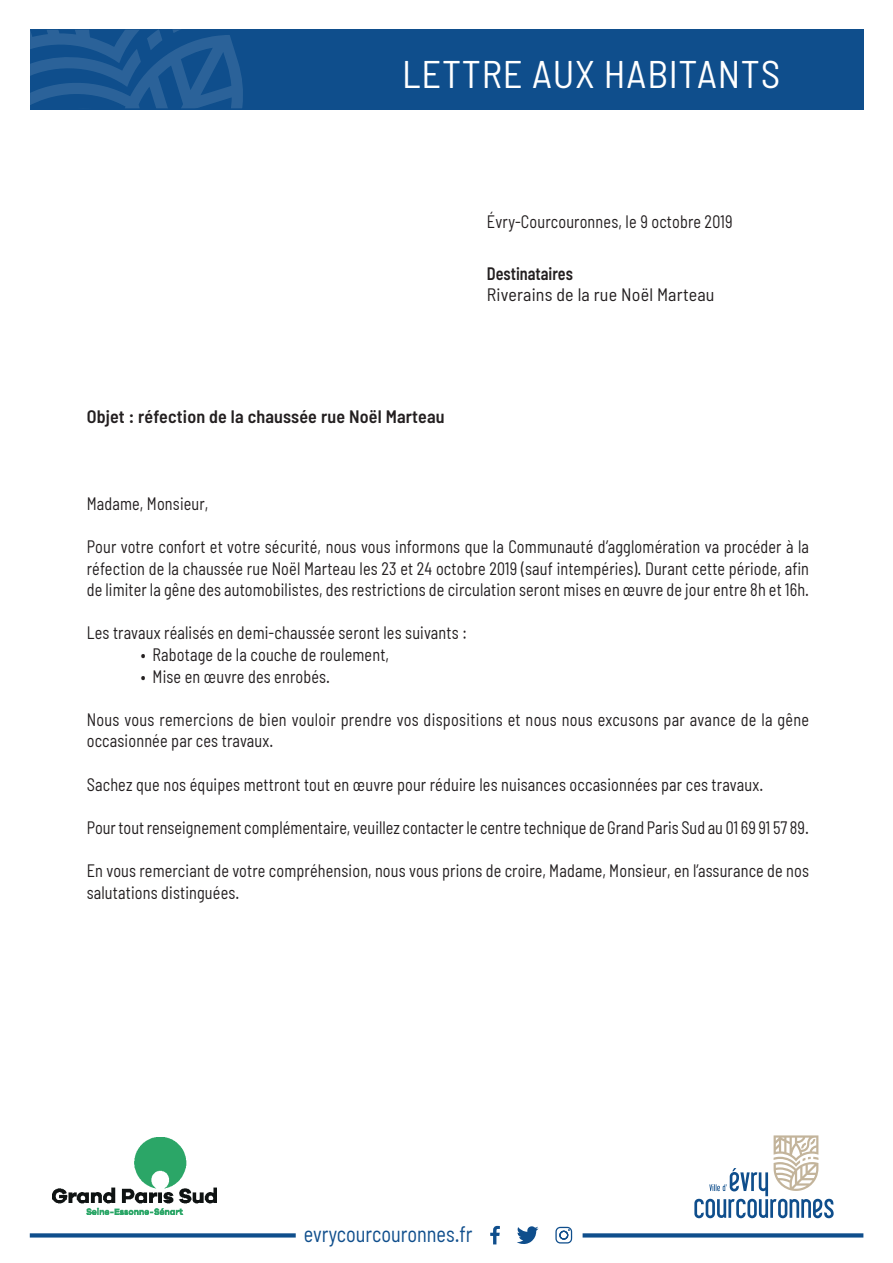
<style>
.page{position:relative;width:893px;height:1263px;background:#fff}
.page>*{position:absolute;margin:0;border:0;box-sizing:border-box;transform-origin:0 0}
.t1{font:semi-condensed 38.55px "Barlow";letter-spacing:.02em;color:#fff}
.t2{font:semi-condensed 22.5px "Barlow";color:#0f4e8c;scale:.9 1}
.t3{font:semi-condensed 18px/21.6px "Barlow";letter-spacing:.01em;color:#231f20;scale:.9 1}
.t4{font:600 semi-condensed 18px "Barlow";letter-spacing:.01em;color:#231f20}
.t5{font:semi-condensed 18px "Barlow";letter-spacing:.01em;color:#231f20}
.t6{font:600 semi-condensed 18px "Barlow";letter-spacing:.01em;color:#231f20;scale:.9 1}
</style>
<div class="page">
<div style="left:30px;top:29px;width:833px;height:81px;background:#0f4e8c"></div>
<svg style="left:30px;top:29px;width:213px;height:79px"></svg>
<svg style="left:694px;top:1135px;width:140px;height:83px"></svg>
<svg style="left:583px;top:1233px;width:280px;height:4px"></svg>
<svg style="left:555px;top:1227px;width:17px;height:16px"></svg>
<svg style="left:490px;top:1226px;width:10px;height:18px"></svg>
<svg style="left:517px;top:1226px;width:21px;height:18px"></svg>
<svg style="left:30px;top:1233px;width:266px;height:4px"></svg>
<img style="left:53px;top:1137px;width:163px;height:77px">
<h1 class="t1" style="left:402px;top:50px;width:379px">LETTRE AUX HABITANTS</h1>
<p class="t3" style="left:487px;top:211px;width:275px">Évry-Courcouronnes, le 9 octobre 2019</p>
<p class="t4" style="left:87px;top:406px;width:359px">Objet : réfection de la chaussée rue Noël Marteau</p>
<p class="t6" style="left:487px;top:262px;width:97px">Destinataires</p>
<p class="t5" style="left:487px;top:284px;width:229px">Riverains de la rue Noël Marteau</p>
<p class="t3" style="left:87px;top:492px;width:137px">Madame, Monsieur,</p>
<p class="t3" style="left:87px;top:535px;width:804px;text-align:justify">Pour votre confort et votre sécurité, nous vous informons que la Communauté d’agglomération va procéder à la réfection de la chaussée rue Noël Marteau les 23 et 24 octobre 2019 (sauf intempéries). Durant cette période, afin de limiter la gêne des automobilistes, des restrictions de circulation seront mises en œuvre de jour entre 8h et 16h.</p>
<p class="t3" style="left:87px;top:622px;width:424px">Les travaux réalisés en demi-chaussée seront les suivants :</p>
<p class="t3" style="left:141px;top:643px;width:278px">• Rabotage de la couche de roulement,</p>
<p class="t3" style="left:141px;top:665px;width:212px">• Mise en œuvre des enrobés.</p>
<p class="t3" style="left:87px;top:708px;width:804px">Nous vous remercions de bien vouloir prendre vos dispositions et nous nous excusons par avance de la gêne occasionnée par ces travaux.</p>
<p class="t3" style="left:87px;top:773px;width:753px">Sachez que nos équipes mettront tout en œuvre pour réduire les nuisances occasionnées par ces travaux.</p>
<p class="t3" style="left:87px;top:816px;width:804px">Pour tout renseignement complémentaire, veuillez contacter le centre technique de Grand Paris Sud au 01 69 91 57 89.</p>
<p class="t3" style="left:87px;top:859px;width:804px">En vous remerciant de votre compréhension, nous vous prions de croire, Madame, Monsieur, en l’assurance de nos salutations distinguées.</p>
<p class="t2" style="left:304px;top:1220px;width:189px">evrycourcouronnes.fr</p>
</div>
